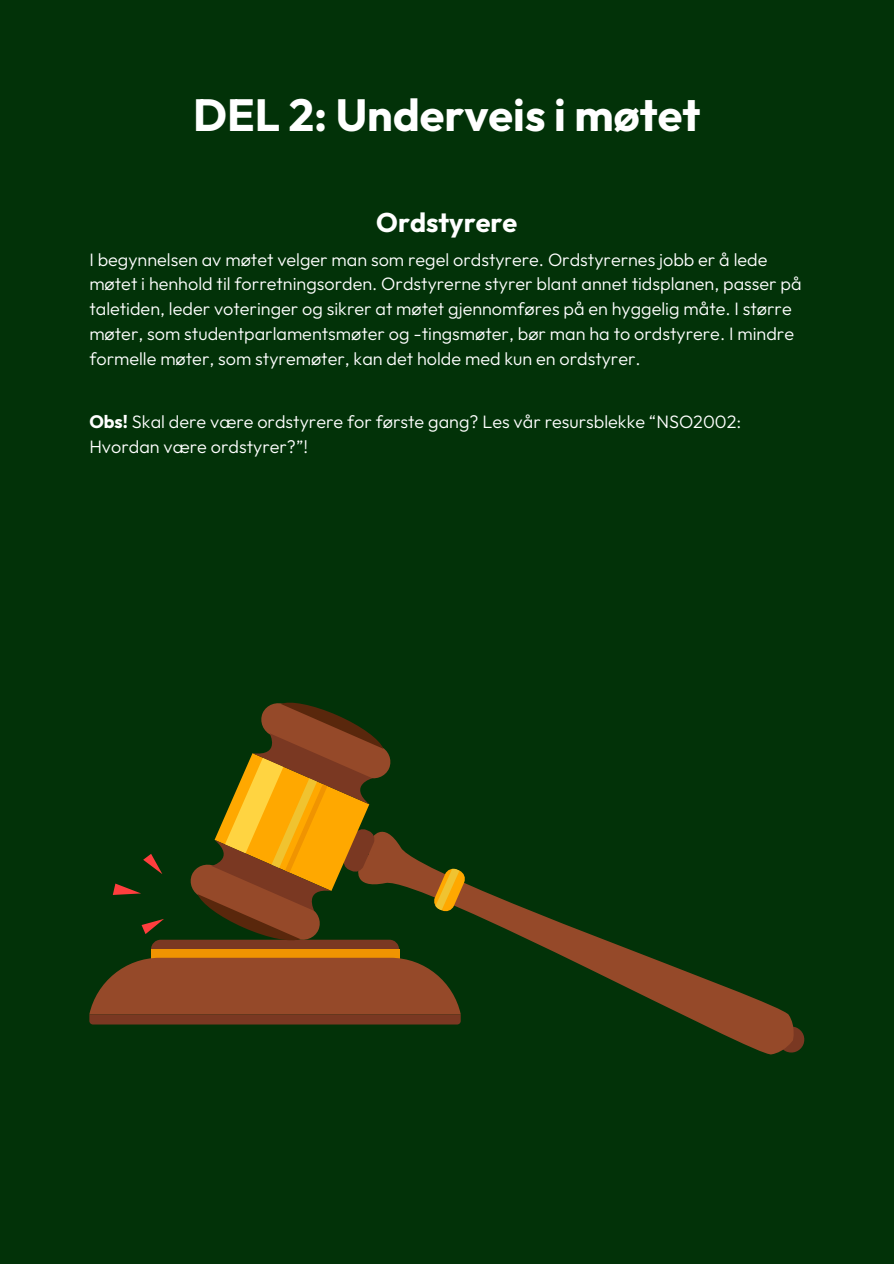
<style>
.page{position:relative;width:894px;height:1264px;background:#fff}
.page>*{position:absolute;margin:0;border:0;box-sizing:border-box;transform-origin:0 0}
.t1{font:700 45px "Outfit";color:#fff}
.t2{font:700 27px "Outfit";color:#fff}
.t3{font:300 18px/24.8px "Outfit";color:#fff}
.s1{font-weight:700}
</style>
<div class="page">
<div style="left:0;top:0;width:893px;height:1263px;background:#023208"></div>
<svg style="left:796px;top:1027px;width:8px;height:25px"></svg>
<svg style="left:351px;top:883px;width:445px;height:172px"></svg>
<svg style="left:89px;top:702px;width:377px;height:322px"></svg>
<p class="t1" style="left:193px;top:86px;width:508px">DEL 2: Underveis i møtet</p>
<h2 class="t2" style="left:376px;top:205px;width:142px">Ordstyrere</h2>
<h1 class="t3" style="left:89px;top:246px;width:713px">I begynnelsen av møtet velger man som regel ordstyrere. Ordstyrernes jobb er å lede møtet i henhold til forretningsorden. Ordstyrerne styrer blant annet tidsplanen, passer på taletiden, leder voteringer og sikrer at møtet gjennomføres på en hyggelig måte. I større møter, som studentparlamentsmøter og -tingsmøter, bør man ha to ordstyrere. I mindre formelle møter, som styremøter, kan det holde med kun en ordstyrer.</h1>
<p class="t3" style="left:89px;top:409px;width:653px"><span class="s1">Obs!</span> Skal dere være ordstyrere for første gang? Les vår resursblekke “NSO2002:<br>Hvordan være ordstyrer?”!</p>
</div>
